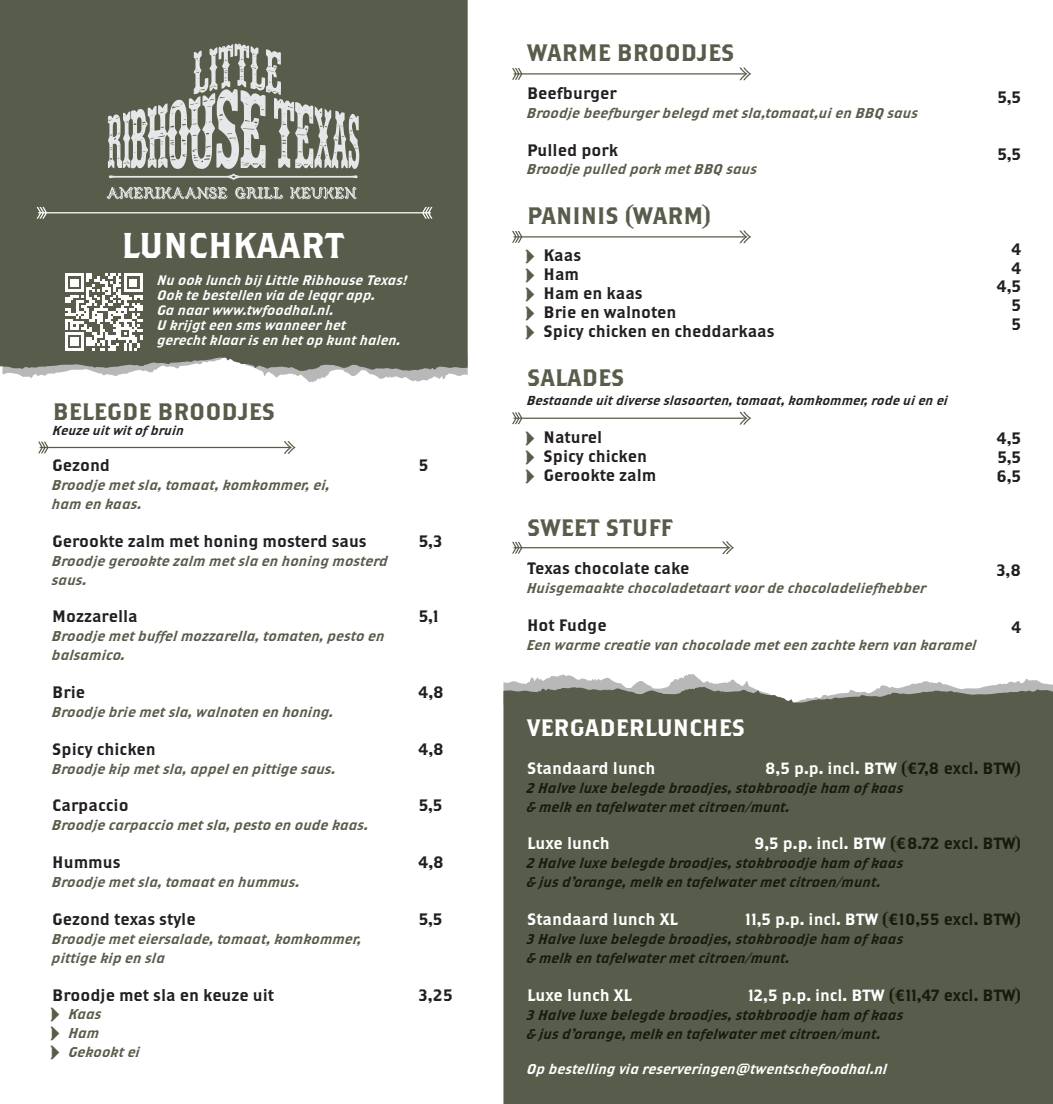
<style>
.page{position:relative;width:1053px;height:1104px;background:#fff}
.page>*{position:absolute;margin:0;border:0;box-sizing:border-box;transform-origin:0 0}
.t1{font:35.75px "Brothers OT";color:#fff}
.t2{font:23.75px "Brothers OT";color:#575d4a}
.t3{font:23.75px "Brothers OT";color:#fff}
.t4{font:16.5px/18.9px "Brothers OT";color:#231f20}
.t5{font:16.5px "Brothers OT";color:#fff}
.t6{font:16.25px "Brothers OT";color:#fff}
.t7{font:14.12px/18.9px "Brothers OT Super Slant";color:#575d4a}
.t8{font:14.12px/18.9px "Brothers OT Super Slant";color:#151b0d}
.t9{font:14.12px "Brothers OT Super Slant";color:#fff}
.t10{font:13.75px/15px "Brothers OT Super Slant";color:#fff}
.t11{font:13px "Brothers OT Super Slant";color:#231f20}
.s1{font-family:"Brothers OT Word Logos"}
.s2{font-family:"Brothers OT Word Logos";font-size:14.12px;color:#575d4a}
.s3{color:#151b0d}
</style>
<div class="page">
<div style="left:0;top:0;width:467px;height:273px;background:#575d4a"></div>
<svg style="left:503px;top:674px;width:549px;height:13px"></svg>
<div style="left:503px;top:687px;width:549px;height:416px;background:#575d4a"></div>
<svg style="left:108px;top:43px;width:251px;height:137px;background:#84887c"></svg>
<svg style="left:107px;top:187px;width:120px;height:12px"></svg>
<svg style="left:235px;top:187px;width:48px;height:12px"></svg>
<svg style="left:290px;top:187px;width:66px;height:12px"></svg>
<hr style="left:48px;top:447px;width:242px;height:1px;background:#575d4a">
<svg style="left:38px;top:441px;width:10px;height:12px"></svg>
<svg style="left:284px;top:441px;width:12px;height:13px"></svg>
<hr style="left:46px;top:212px;width:377px;height:1px;background:#fff">
<svg style="left:37px;top:207px;width:10px;height:12px"></svg>
<svg style="left:422px;top:207px;width:10px;height:12px"></svg>
<hr style="left:521px;top:73px;width:224px;height:1px;background:#575d4a">
<svg style="left:512px;top:68px;width:10px;height:12px"></svg>
<svg style="left:739px;top:68px;width:12px;height:12px"></svg>
<hr style="left:521px;top:236px;width:224px;height:1px;background:#575d4a">
<svg style="left:512px;top:231px;width:10px;height:12px"></svg>
<svg style="left:739px;top:230px;width:12px;height:13px"></svg>
<hr style="left:521px;top:417px;width:224px;height:2px;background:#575d4a">
<svg style="left:512px;top:412px;width:10px;height:12px"></svg>
<svg style="left:739px;top:412px;width:12px;height:12px"></svg>
<hr style="left:521px;top:547px;width:207px;height:1px;background:#575d4a">
<svg style="left:512px;top:542px;width:10px;height:11px"></svg>
<svg style="left:722px;top:541px;width:12px;height:13px"></svg>
<hr style="left:545px;top:751px;width:207px;height:1px;background:#575d4a">
<svg style="left:535px;top:745px;width:10px;height:12px"></svg>
<svg style="left:745px;top:745px;width:12px;height:13px"></svg>
<svg style="left:0;top:273px;width:467px;height:109px;background:#757a6b"></svg>
<h1 class="t1" style="left:121px;top:229px;width:224px">LUNCHKAART</h1>
<p class="t10" style="left:157px;top:273px;width:252px">Nu ook lunch bij Little Ribhouse Texas!<br>Ook te bestellen via de leqqr app.<br>Ga naar www.twfoodhal.nl.<br>U krijgt een sms wanneer het<br>gerecht klaar is en het op kunt halen.</p>
<h2 class="t2" style="left:53px;top:400px;width:224px">BELEGDE BROODJES</h2>
<p class="t11" style="left:53px;top:425px;width:133px">Keuze uit wit of bruin</p>
<p class="t4" style="left:52px;top:457px;width:59px">Gezond</p>
<p class="t7" style="left:52px;top:476px;width:279px">Broodje met sla, tomaat, komkommer, ei, ham en kaas.</p>
<p class="t4" style="left:52px;top:532px;width:316px">Gerookte zalm met honing mosterd saus</p>
<p class="t7" style="left:52px;top:552px;width:337px">Broodje gerookte zalm met sla en honing mosterd saus.</p>
<p class="t4" style="left:52px;top:608px;width:87px">Mozzarella</p>
<p class="t7" style="left:52px;top:627px;width:334px">Broodje met buffel mozzarella, tomaten, pesto en balsamico.</p>
<p class="t4" style="left:52px;top:683px;width:34px">Brie</p>
<p class="t7" style="left:52px;top:703px;width:283px">Broodje brie met sla, walnoten en honing.</p>
<p class="t4" style="left:52px;top:740px;width:105px">Spicy chicken</p>
<p class="t7" style="left:52px;top:760px;width:285px">Broodje kip met sla, appel en pittige saus.</p>
<p class="t4" style="left:52px;top:797px;width:78px">Carpaccio</p>
<p class="t7" style="left:52px;top:816px;width:318px">Broodje carpaccio met sla, pesto en oude kaas.</p>
<p class="t4" style="left:52px;top:853px;width:70px">Hummus</p>
<p class="t7" style="left:52px;top:873px;width:249px">Broodje met sla, tomaat en hummus.</p>
<p class="t4" style="left:52px;top:910px;width:145px">Gezond texas style</p>
<p class="t7" style="left:52px;top:930px;width:311px">Broodje met eiersalade, tomaat, komkommer, pittige kip en sla</p>
<p class="t4" style="left:52px;top:986px;width:223px">Broodje met sla en keuze uit</p>
<p class="t7" style="left:52px;top:1005px;width:90px"><span class="s1">}</span> Kaas<br><span class="s1">}</span> Ham<br><span class="s1">}</span> Gekookt ei</p>
<p class="t4" style="left:418px;top:457px;width:12px">5</p>
<p class="t4" style="left:418px;top:532px;width:26px">5,3</p>
<p class="t4" style="left:418px;top:608px;width:22px">5,1</p>
<p class="t4" style="left:418px;top:683px;width:27px">4,8</p>
<p class="t4" style="left:418px;top:740px;width:27px">4,8</p>
<p class="t4" style="left:418px;top:797px;width:26px">5,5</p>
<p class="t4" style="left:418px;top:853px;width:27px">4,8</p>
<p class="t4" style="left:418px;top:910px;width:26px">5,5</p>
<p class="t4" style="left:418px;top:986px;width:36px">3,25</p>
<h2 class="t2" style="left:527px;top:42px;width:209px">WARME BROODJES</h2>
<p class="t4" style="left:527px;top:84px;width:91px">Beefburger</p>
<p class="t7" style="left:527px;top:104px;width:393px">Broodje beefburger belegd met sla,tomaat,ui en BBQ saus</p>
<p class="t4" style="left:527px;top:141px;width:92px">Pulled pork</p>
<p class="t7" style="left:527px;top:161px;width:232px">Broodje pulled pork met BBQ saus</p>
<h2 class="t2" style="left:527px;top:204px;width:186px">PANINIS (WARM)</h2>
<p class="t4" style="left:527px;top:247px;width:249px"><span class="s2">}</span> Kaas<br><span class="s2">}</span> Ham<br><span class="s2">}</span> Ham en kaas<br><span class="s2">}</span> Brie en walnoten<br><span class="s2">}</span> Spicy chicken en cheddarkaas</p>
<h2 class="t2" style="left:527px;top:367px;width:99px">SALADES</h2>
<p class="t11" style="left:527px;top:395px;width:422px">Bestaande uit diverse slasoorten, tomaat, komkommer, rode ui en ei</p>
<p class="t4" style="left:527px;top:428px;width:131px"><span class="s2">}</span> Naturel<br><span class="s2">}</span> Spicy chicken <span class="s2">}</span> Gerookte zalm</p>
<h2 class="t2" style="left:527px;top:517px;width:147px">SWEET STUFF</h2>
<p class="t4" style="left:527px;top:559px;width:164px">Texas chocolate cake</p>
<p class="t7" style="left:527px;top:579px;width:400px">Huisgemaakte chocoladetaart voor de chocoladeliefhebber</p>
<p class="t4" style="left:527px;top:616px;width:81px">Hot Fudge</p>
<p class="t7" style="left:527px;top:636px;width:451px">Een warme creatie van chocolade met een zachte kern van karamel</p>
<p class="t4" style="left:996px;top:89px;width:26px">5,5</p>
<p class="t4" style="left:996px;top:146px;width:26px">5,5</p>
<p class="t4" style="left:996px;top:240px;width:26px;text-align:right">4<br>4<br>4,5<br>5<br>5</p>
<p class="t4" style="left:996px;top:429px;width:27px;text-align:justify">4,5<br>5,5<br>6,5</p>
<p class="t4" style="left:996px;top:561px;width:26px">3,8</p>
<p class="t4" style="left:1011px;top:618px;width:11px">4</p>
<h2 class="t3" style="left:527px;top:717px;width:219px">VERGADERLUNCHES</h2>
<p class="t5" style="left:527px;top:760px;width:130px">Standaard lunch</p>
<p class="t6" style="left:764px;top:761px;width:258px">8,5 p.p. incl. BTW <span class="s3">(€7,8 excl. BTW)</span></p>
<p class="t8" style="left:527px;top:779px;width:378px">2 Halve luxe belegde broodjes, stokbroodje ham of kaas &amp; melk en tafelwater met citroen/munt.</p>
<p class="t5" style="left:527px;top:836px;width:84px">Luxe lunch</p>
<p class="t6" style="left:754px;top:836px;width:268px">9,5 p.p. incl. BTW <span class="s3">(€8.72 excl. BTW)</span></p>
<p class="t8" style="left:527px;top:854px;width:378px">2 Halve luxe belegde broodjes, stokbroodje ham of kaas &amp; jus d’orange, melk en tafelwater met citroen/munt.</p>
<p class="t5" style="left:527px;top:911px;width:152px">Standaard lunch XL</p>
<p class="t6" style="left:745px;top:912px;width:277px">11,5 p.p. incl. BTW <span class="s3">(€10,55 excl. BTW)</span></p>
<p class="t8" style="left:527px;top:930px;width:378px">3 Halve luxe belegde broodjes, stokbroodje ham of kaas &amp; melk en tafelwater met citroen/munt.</p>
<p class="t5" style="left:527px;top:987px;width:106px">Luxe lunch XL</p>
<p class="t6" style="left:748px;top:987px;width:275px">12,5 p.p. incl. BTW <span class="s3">(€11,47 excl. BTW)</span></p>
<p class="t8" style="left:527px;top:1006px;width:378px">3 Halve luxe belegde broodjes, stokbroodje ham of kaas &amp; jus d’orange, melk en tafelwater met citroen/munt.</p>
<p class="t9" style="left:527px;top:1062px;width:362px">Op bestelling via reserveringen@twentschefoodhal.nl</p>
</div>
